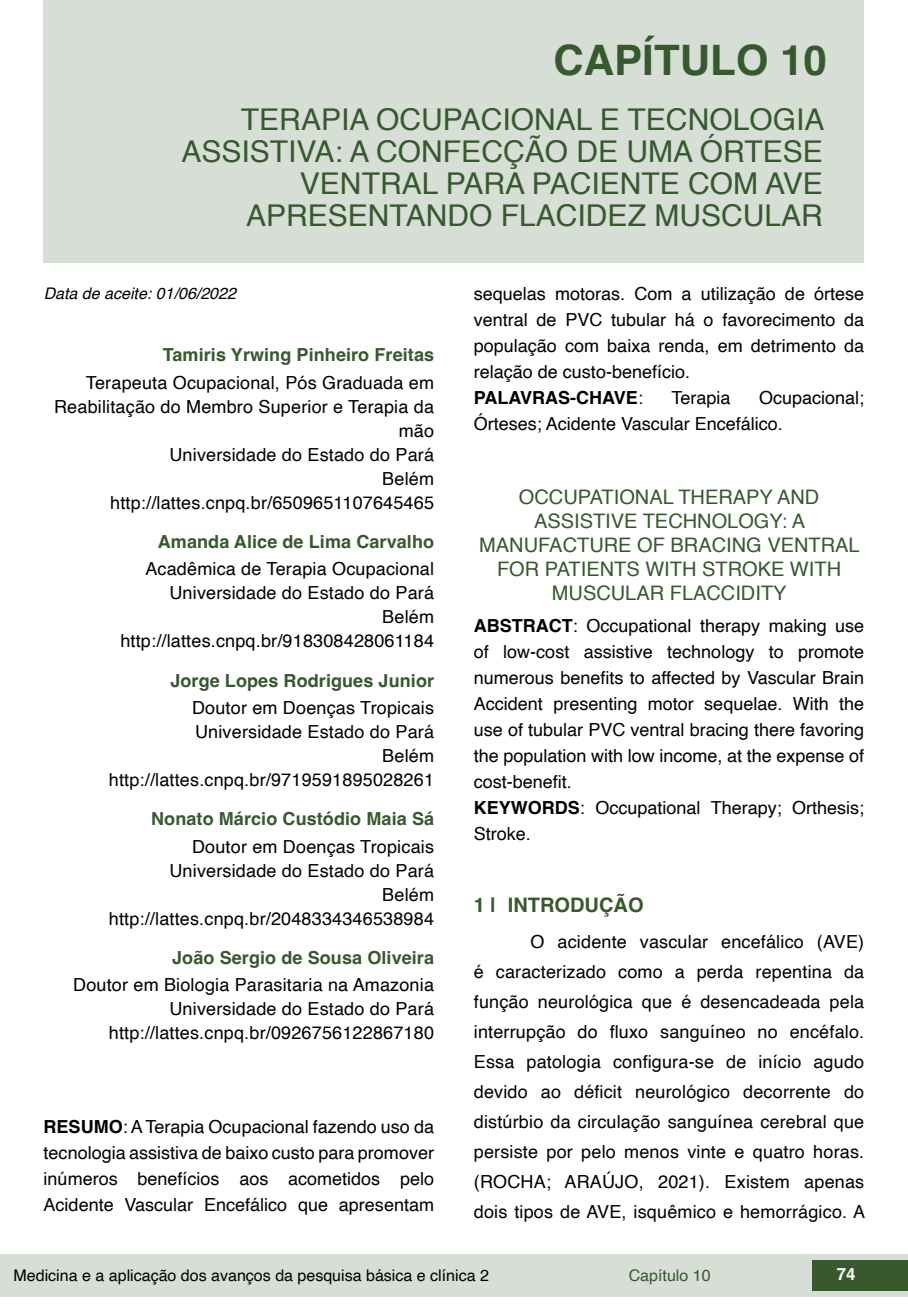
<style>
.page{position:relative;width:908px;height:1304px;background:#fff}
.page>*{position:absolute;margin:0;border:0;box-sizing:border-box;transform-origin:0 0}
.t1{font:700 42px "Helvetica";color:#36592e}
.t2{font:30px/32px "Helvetica";color:#36592e;text-align:right}
.t3{font:20px/24px "Helvetica";color:#36592e;text-align:center}
.t4{font:700 20px "Helvetica";color:#36592e}
.t5{font:18px/24px "Helvetica";letter-spacing:.01em;color:#000;text-align:right}
.t6{font:700 18px "Helvetica";letter-spacing:.005em;color:#36592e}
.t7{font:700 16.8px "Helvetica";color:#fff}
.t8{font:16px "Helvetica";color:#000}
.t9{font:italic 16px "Helvetica";color:#000}
.t10{font:16px "Helvetica";color:#36592e}
.s1{font-weight:700}
</style>
<div class="page">
<div style="left:0;top:1254px;width:906px;height:43px;background:#d7ded5"></div>
<div style="left:812px;top:1261px;width:95px;height:30px;background:#36592e"></div>
<div style="left:44px;top:0;width:819px;height:263px;background:#d7ded5"></div>
<h1 class="t1" style="left:553px;top:35px;width:275px">CAPÍTULO 10</h1>
<h2 class="t2" style="left:181px;top:104px;width:644px">TERAPIA OCUPACIONAL E TECNOLOGIA ASSISTIVA: A CONFECÇÃO DE UMA ÓRTESE VENTRAL PARA PACIENTE COM AVE APRESENTANDO FLACIDEZ MUSCULAR</h2>
<p class="t9" style="left:44px;top:280px;width:194px">Data de aceite: 01/06/2022</p>
<p class="t6" style="left:163px;top:344px;width:273px">Tamiris Yrwing Pinheiro Freitas</p>
<p class="t5" style="left:54px;top:371px;width:381px">Terapeuta Ocupacional, Pós Graduada em<br>Reabilitação do Membro Superior e Terapia da mão<br>Universidade do Estado do Pará<br>Belém http://lattes.cnpq.br/6509651107645465</p>
<p class="t6" style="left:158px;top:531px;width:277px">Amanda Alice de Lima Carvalho</p>
<p class="t5" style="left:120px;top:558px;width:315px">Acadêmica de Terapia Ocupacional<br>Universidade do Estado do Pará<br>Belém http://lattes.cnpq.br/918308428061184</p>
<p class="t6" style="left:170px;top:669px;width:265px">Jorge Lopes Rodrigues Junior</p>
<p class="t5" style="left:109px;top:696px;width:326px">Doutor em Doenças Tropicais<br>Universidade Estado do Pará<br>Belém http://lattes.cnpq.br/9719591895028261</p>
<p class="t6" style="left:151px;top:808px;width:284px">Nonato Márcio Custódio Maia Sá</p>
<p class="t5" style="left:109px;top:835px;width:326px">Doutor em Doenças Tropicais<br>Universidade do Estado do Pará<br>Belém http://lattes.cnpq.br/2048334346538984</p>
<p class="t6" style="left:172px;top:947px;width:263px">João Sergio de Sousa Oliveira</p>
<p class="t5" style="left:73px;top:974px;width:362px">Doutor em Biologia Parasitaria na Amazonia<br>Universidade do Estado do Pará http://lattes.cnpq.br/0926756122867180</p>
<p class="t5" style="left:44px;top:1115px;width:392px;line-height:26px;text-align:justify"><span class="s1">RESUMO</span>: A Terapia Ocupacional fazendo uso da tecnologia assistiva de baixo custo para promover inúmeros benefícios aos acometidos pelo Acidente Vascular Encefálico que apresentam</p>
<p class="t5" style="left:473px;top:281px;width:392px;line-height:26px;text-align:left">sequelas motoras. Com a utilização de órtese ventral de PVC tubular há o favorecimento da população com baixa renda, em detrimento da relação de custo-benefício.<br><span class="s1">PALAVRAS-CHAVE</span>:</p>
<p class="t5" style="left:473px;top:385px;width:392px;line-height:26px;text-align:left;text-indent:285px">Ocupacional;<br>Órteses; Acidente Vascular Encefálico.</p>
<p class="t5" style="left:671px;top:386px;width:61px">Terapia</p>
<p class="t3" style="left:479px;top:486px;width:382px">OCCUPATIONAL THERAPY AND<br>ASSISTIVE TECHNOLOGY: A<br>MANUFACTURE OF BRACING VENTRAL<br>FOR PATIENTS WITH STROKE WITH<br>MUSCULAR FLACCIDITY</p>
<p class="t5" style="left:473px;top:613px;width:392px;line-height:26px;text-align:left"><span class="s1">ABSTRACT</span>: Occupational therapy making use of low-cost assistive technology to promote numerous benefits to affected by Vascular Brain Accident presenting motor sequelae. With the use of tubular PVC ventral bracing there favoring the population with low income, at the expense of cost-benefit.<br><span class="s1">KEYWORDS</span>: Occupational Therapy; Orthesis; Stroke.</p>
<p class="t4" style="left:473px;top:893px;width:171px">1 | INTRODUÇÃO</p>
<p class="t5" style="left:473px;top:927px;width:392px;line-height:30px;text-align:justify;text-indent:57px">O acidente vascular encefálico (AVE) é caracterizado como a perda repentina da função neurológica que é desencadeada pela interrupção do fluxo sanguíneo no encéfalo.<br>Essa patologia configura-se de início agudo devido ao déficit neurológico decorrente do distúrbio da circulação sanguínea cerebral que persiste por pelo menos vinte e quatro horas. (ROCHA; ARAÚJO, 2021). Existem apenas dois tipos de AVE, isquêmico e hemorrágico. A</p>
<p class="t8" style="left:14px;top:1263px;width:476px">Medicina e a aplicação dos avanços da pesquisa básica e clínica 2</p>
<p class="t10" style="left:628px;top:1263px;width:83px">Capítulo 10</p>
<p class="t7" style="left:836px;top:1264px;width:20px">74</p>
</div>
